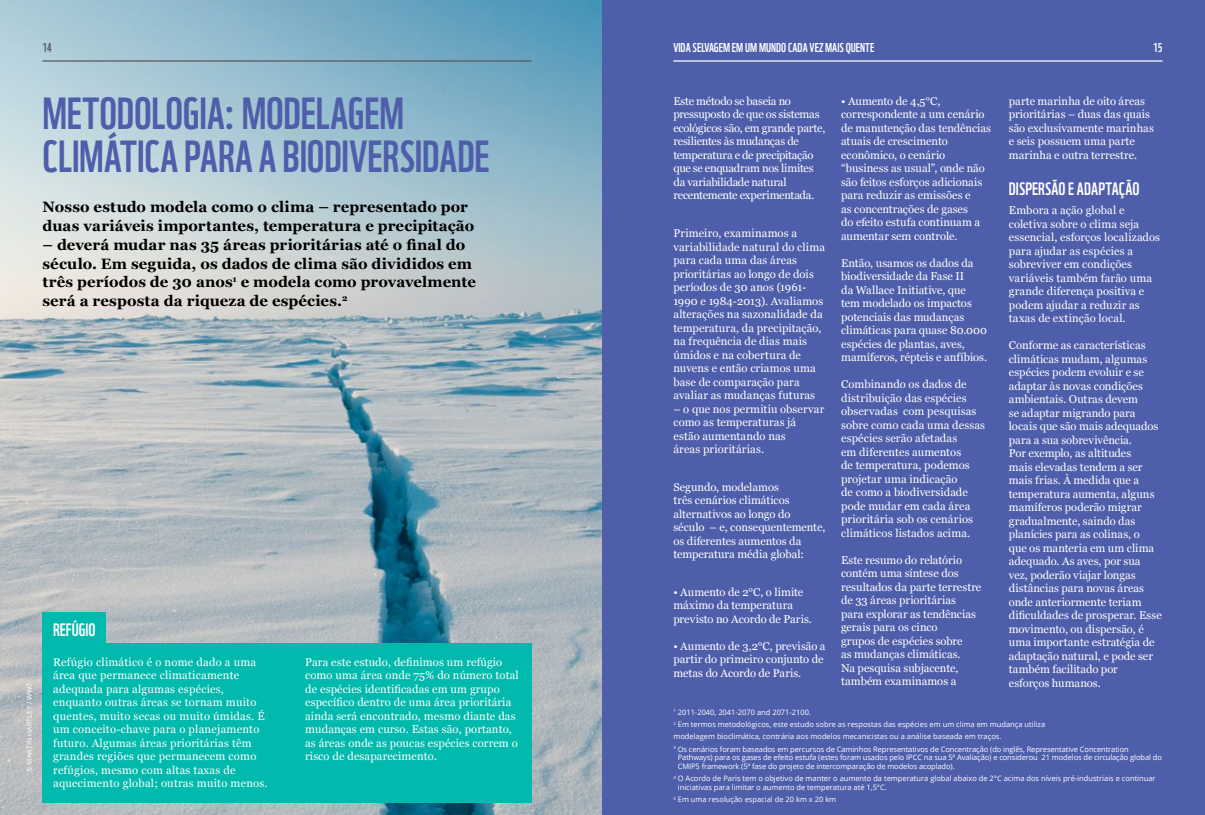
<style>
.page{position:relative;width:1205px;height:815px;background:#fff}
.page>*{position:absolute;margin:0;border:0;box-sizing:border-box;transform-origin:0 0}
.t1{font:43.75px/43.8px "WWF";letter-spacing:-.005em;color:#4e5eaa}
.t2{font:17.5px "WWF";color:#fff}
.t3{font:700 15px/18.8px "Georgia";letter-spacing:.005em;color:#000}
.t4{font:12.5px "WWF";color:#fff}
.t5{font:12.5px "WWF";color:#58595b}
.t6{font:11.25px/13.5px "Georgia";letter-spacing:.005em;color:#fff}
.t7{font:11.25px/13.5px "Georgia";letter-spacing:-.02em;color:#fff}
.t8{font:7.5px/12.2px "Open Sans";color:#fff}
.t9{font:6.88px "Open Sans";letter-spacing:.04em;color:#fff}
</style>
<div class="page">
<img style="left:0;top:0;width:602px;height:815px">
<hr style="left:43px;top:60px;width:488px;height:2px;background:#58595b">
<div style="left:43px;top:643px;width:488px;height:159px;background:#01b9ad"></div>
<div style="left:43px;top:612px;width:63px;height:35px;background:#01b9ad"></div>
<div style="left:602px;top:0;width:603px;height:815px;background:#4e5eaa"></div>
<hr style="left:673px;top:60px;width:489px;height:2px;background:#fff">
<p class="t5" style="left:43px;top:37px;width:11px">14</p>
<h1 class="t1" style="left:43px;top:87px;width:449px">METODOLOGIA: MODELAGEM<br>CLIMÁTICA PARA A BIODIVERSIDADE</h1>
<h3 class="t3" style="left:43px;top:197px;width:433px">Nosso estudo modela como o clima – representado por duas variáveis importantes, temperatura e precipitação</h3>
<h3 class="t3" style="left:43px;top:235px;width:435px">– deverá mudar nas 35 áreas prioritárias até o final do século. Em seguida, os dados de clima são divididos em três períodos de 30 anos<sup>1</sup> e modela como provavelmente será a resposta da riqueza de espécies.<sup>2</sup></h3>
<p class="t9" style="left:25px;top:772px;width:91px;rotate:-90deg">© MARTIN HARTLEY / WWF</p>
<h2 class="t2" style="left:53px;top:616px;width:44px">REFÚGIO</h2>
<p class="t6" style="left:53px;top:655px;width:216px">Refúgio climático é o nome dado a uma área que permanece climaticamente adequada para algumas espécies, enquanto outras áreas se tornam muito quentes, muito secas ou muito úmidas. É um conceito-chave para o planejamento futuro. Algumas áreas prioritárias têm grandes regiões que permanecem como refúgios, mesmo com altas taxas de aquecimento global; outras muito menos.</p>
<p class="t6" style="left:305px;top:655px;width:215px">Para este estudo, definimos um refúgio como uma área onde 75% do número total de espécies identificadas em um grupo específico dentro de uma área prioritária ainda será encontrado, mesmo diante das mudanças em curso. Estas são, portanto, as áreas onde as poucas espécies correm o risco de desaparecimento.</p>
<p class="t4" style="left:673px;top:37px;width:202px">VIDA SELVAGEM EM UM MUNDO CADA VEZ MAIS QUENTE</p>
<p class="t4" style="left:1153px;top:37px;width:11px">15</p>
<p class="t6" style="left:841px;top:94px;width:151px">• Aumento de 4,5°C, correspondente a um cenário de manutenção das tendências atuais de crescimento econômico, o cenário “business as usual”, onde não são feitos esforços adicionais para reduzir as emissões e<br>as concentrações de gases<br>do efeito estufa continuam a aumentar sem controle.</p>
<p class="t6" style="left:841px;top:256px;width:147px">Então, usamos os dados da biodiversidade da Fase II<br>da Wallace Initiative, que tem modelado os impactos potenciais das mudanças climáticas para quase 80.000 espécies de plantas, aves, mamíferos, répteis e anfíbios.</p>
<p class="t6" style="left:841px;top:377px;width:145px">Combinando os dados de distribuição das espécies observadas com pesquisas sobre como cada uma dessas espécies serão afetadas<br>em diferentes aumentos<br>de temperatura, podemos projetar uma indicação<br>de como a biodiversidade pode mudar em cada área prioritária sob os cenários climáticos listados acima.</p>
<p class="t6" style="left:841px;top:553px;width:142px">Este resumo do relatório contém uma síntese dos resultados da parte terrestre de 33 áreas prioritárias<br>para explorar as tendências gerais para os cinco<br>grupos de espécies sobre<br>as mudanças climáticas.<br>Na pesquisa subjacente, também examinamos a</p>
<p class="t7" style="left:673px;top:94px;width:153px">Este método se baseia no pressuposto de que os sistemas ecológicos são, em grande parte, resilientes às mudanças de temperatura e de precipitação que se enquadram nos limites da variabilidade natural recentemente experimentada.</p>
<p class="t6" style="left:673px;top:226px;width:153px">Primeiro, examinamos a variabilidade natural do clima para cada uma das áreas prioritárias ao longo de dois períodos de 30 anos (1961-<br>1990 e 1984-2013). Avaliamos alterações na sazonalidade da temperatura, da precipitação, na frequência de dias mais úmidos e na cobertura de nuvens e então criamos uma base de comparação para avaliar as mudanças futuras</p>
<p class="t6" style="left:673px;top:401px;width:153px">– o que nos permitiu observar como as temperaturas já estão aumentando nas<br>áreas prioritárias.</p>
<p class="t6" style="left:673px;top:480px;width:154px">Segundo, modelamos<br>três cenários climáticos alternativos ao longo do<br>século – e, consequentemente, os diferentes aumentos da temperatura média global:</p>
<p class="t6" style="left:673px;top:585px;width:140px">• Aumento de 2°C, o limite máximo da temperatura previsto no Acordo de Paris.</p>
<p class="t6" style="left:673px;top:639px;width:154px">• Aumento de 3,2°C, previsão a partir do primeiro conjunto de metas do Acordo de Paris.</p>
<p class="t6" style="left:1009px;top:94px;width:146px">parte marinha de oito áreas prioritárias – duas das quais são exclusivamente marinhas e seis possuem uma parte marinha e outra terrestre.</p>
<h2 class="t2" style="left:1009px;top:175px;width:132px">DISPERSÃO E ADAPTAÇÃO</h2>
<p class="t6" style="left:1009px;top:203px;width:153px">Embora a ação global e coletiva sobre o clima seja essencial, esforços localizados para ajudar as espécies a sobreviver em condições variáveis também farão uma grande diferença positiva e podem ajudar a reduzir as taxas de extinção local.</p>
<p class="t6" style="left:1009px;top:338px;width:154px">Conforme as características climáticas mudam, algumas espécies podem evoluir e se adaptar às novas condições ambientais. Outras devem<br>se adaptar migrando para locais que são mais adequados para a sua sobrevivência.<br>Por exemplo, as altitudes<br>mais elevadas tendem a ser mais frias. À medida que a temperatura aumenta, alguns mamíferos poderão migrar gradualmente, saindo das planícies para as colinas, o<br>que os manteria em um clima adequado. As aves, por sua vez, poderão viajar longas distâncias para novas áreas onde anteriormente teriam dificuldades de prosperar. Esse movimento, ou dispersão, é uma importante estratégia de adaptação natural, e pode ser também facilitado por<br>esforços humanos.</p>
<p class="t8" style="left:673px;top:706px;width:457px"><sup>1</sup> 2011-2040, 2041-2070 and 2071-2100.<br><sup>2</sup> Em termos metodológicos, este estudo sobre as respostas das espécies em um clima em mudança utiliza<br>modelagem bioclimática, contrária aos modelos mecanicistas ou a análise baseada em traços.<br><sup>3</sup> Os cenários foram baseados em percursos de Caminhos Representativos de Concentração (do inglês, Representative Concentration</p>
<p class="t8" style="left:678px;top:753px;width:485px;line-height:8.8px">Pathways) para os gases de efeito estufa (estes foram usados pelo IPCC na sua 5ª Avaliação) e considerou 21 modelos de circulação global do<br>CMIP5 framework (5ª fase do projeto de intercomparação de modelos acoplado).</p>
<p class="t8" style="left:678px;top:774px;width:479px;line-height:8.8px;text-indent:-4px"><sup>4</sup> O Acordo de Paris tem o objetivo de manter o aumento da temperatura global abaixo de 2°C acima dos níveis pré-industriais e continuar iniciativas para limitar o aumento de temperatura até 1,5°C.</p>
<p class="t8" style="left:673px;top:793px;width:164px"><sup>5</sup> Em uma resolução espacial de 20 km x 20 km</p>
</div>
